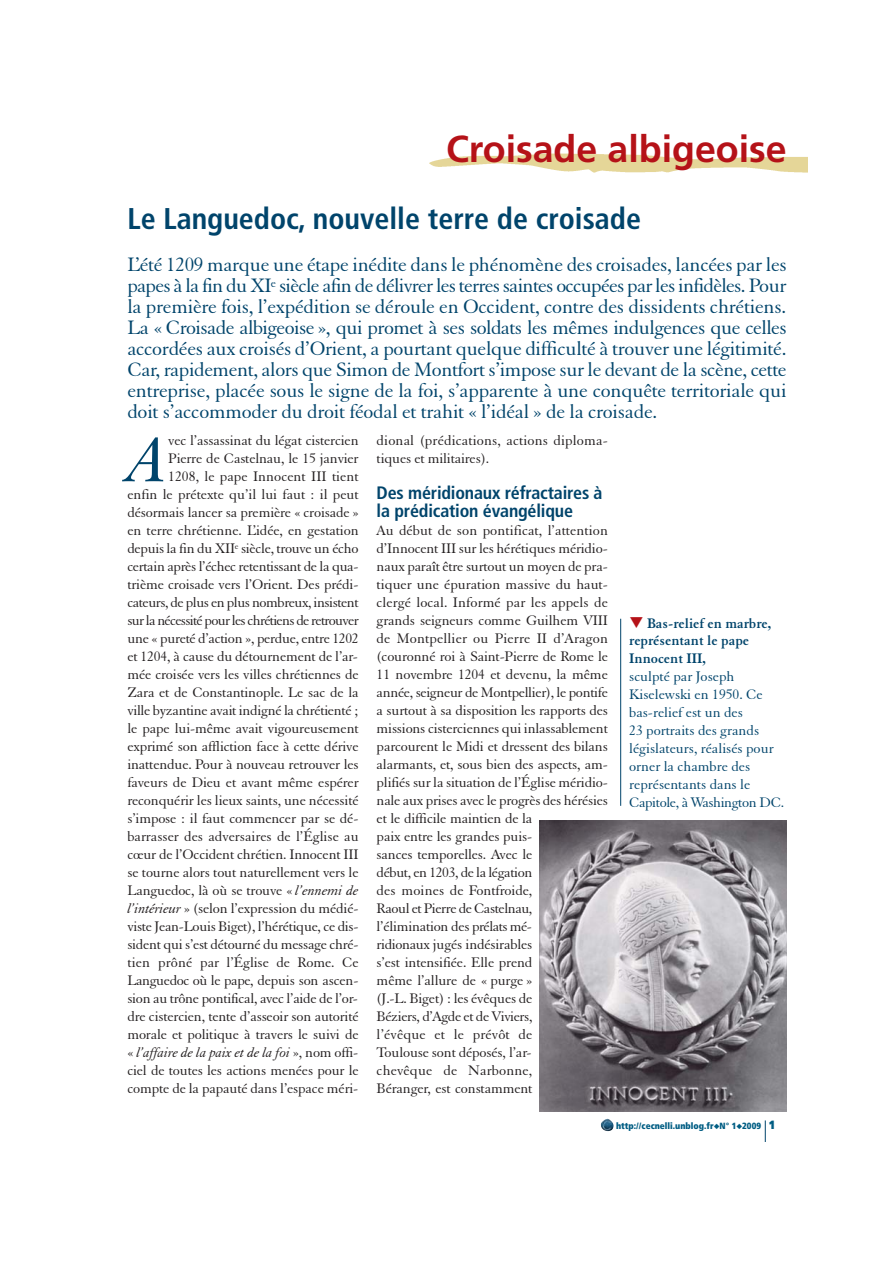
<style>
.page{position:relative;width:893px;height:1263px;background:#fff}
.page>*{position:absolute;margin:0;border:0;box-sizing:border-box;transform-origin:0 0}
.t1{font:italic 68.55px "Elegant Garamond BT";color:#00446b}
.t2{font:700 37.5px "Frutiger";color:#b51218}
.t3{font:700 condensed 30px "Frutiger";color:#00446b}
.t4{font:21px/21px "Elegant Garamond BT";letter-spacing:-.01em;color:#00446b;text-align:justify}
.t5{font:700 condensed 18px/18px "Frutiger";letter-spacing:-.01em;color:#00446b}
.t6{font:15px/18px "Elegant Garamond BT";letter-spacing:-.01em;color:#231f20;text-align:right}
.t7{font:15px/18px "Elegant Garamond BT";color:#00446b}
.t8{font:15px/18px "Elegant Garamond BT";letter-spacing:.01em;color:#231f20}
.t9{font:700 15px/17.4px "Elegant Garamond BT";color:#00446b}
.t10{font:900 condensed 9px "Frutiger";color:#005d83}
.s1{font-style:italic}
.s2{font-stretch:normal;font-size:12px}
</style>
<div class="page">
<img style="left:429px;top:153px;width:379px;height:20px">
<svg style="left:601px;top:1119px;width:13px;height:12px"></svg>
<svg style="left:765px;top:1120px;width:1px;height:22px"></svg>
<img style="left:540px;top:820px;width:246px;height:292px">
<hr style="left:620px;top:619px;width:1px;height:187px;background:#00446b">
<h2 class="t2" style="left:446px;top:134px;width:342px">Croisade albigeoise</h2>
<h3 class="t3" style="left:127px;top:206px;width:515px">Le Languedoc, nouvelle terre de croisade</h3>
<p class="t4" style="left:127px;top:256px;width:661px">L’été 1209 marque une étape inédite dans le phénomène des croisades, lancées par les papes à la fin du XI<sup>e</sup> siècle afin de délivrer les terres saintes occupées par les infidèles. Pour la première fois, l’expédition se déroule en Occident, contre des dissidents chrétiens.<br>La « Croisade albigeoise », qui promet à ses soldats les mêmes indulgences que celles accordées aux croisés d’Orient, a pourtant quelque difficulté à trouver une légitimité.<br>Car, rapidement, alors que Simon de Montfort s’impose sur le devant de la scène, cette entreprise, placée sous le signe de la foi, s’apparente à une conquête territoriale qui doit s’accommoder du droit féodal et trahit « l’idéal » de la croisade.</p>
<p class="t6" style="left:127px;top:433px;width:233px">vec l’assassinat du légat cistercien<br>Pierre de Castelnau, le 15 janvier<br>1208, le pape Innocent III tient<br>enfin le prétexte qu’il lui faut : il peut désormais lancer sa première « croisade » en terre chrétienne. L’idée, en gestation depuis la fin du XII<sup>e</sup> siècle, trouve un écho certain après l’échec retentissant de la qua&shy;trième croisade vers l’Orient. Des prédi&shy;cateurs, de plus en plus nombreux, insistent sur la nécessité pour les chrétiens de retrouver une « pureté d’action », perdue, entre 1202 et 1204, à cause du détournement de l’ar&shy;mée croisée vers les villes chrétiennes de Zara et de Constantinople. Le sac de la ville byzantine avait indigné la chrétienté ; le pape lui-même avait vigoureusement exprimé son affliction face à cette dérive inattendue. Pour à nouveau retrouver les faveurs de Dieu et avant même espérer reconquérir les lieux saints, une nécessité s’impose : il faut commencer par se dé&shy;barrasser des adversaires de l’Église au cœur de l’Occident chrétien. Innocent III se tourne alors tout naturellement vers le Languedoc, là où se trouve « <span class="s1">l’ennemi de l’intérieur</span> » (selon l’expression du médié&shy;viste Jean-Louis Biget), l’hérétique, ce dis&shy;sident qui s’est détourné du message chré&shy;tien prôné par l’Église de Rome. Ce Languedoc où le pape, depuis son ascen&shy;sion au trône pontifical, avec l’aide de l’or&shy;dre cistercien, tente d’asseoir son autorité morale et politique à travers le suivi de « <span class="s1">l’affaire de la paix et de la foi</span> », nom offi&shy;ciel de toutes les actions menées pour le compte de la papauté dans l’espace méri-</p>
<p class="t8" style="left:377px;top:433px;width:233px">dional (prédications, actions diploma&shy;tiques et militaires).</p>
<h1 class="t1" style="left:127px;top:437px;width:43px">A</h1>
<p class="t5" style="left:377px;top:485px;width:227px">Des méridionaux réfractaires à la prédication évangélique</p>
<p class="t6" style="left:377px;top:523px;width:233px;text-align:left">Au début de son pontificat, l’attention d’Innocent III sur les hérétiques méridio&shy;naux paraît être surtout un moyen de pra&shy;tiquer une épuration massive du haut&shy;clergé local. Informé par les appels de grands seigneurs comme Guilhem VIII de Montpellier ou Pierre II d’Aragon (couronné roi à Saint-Pierre de Rome le 11 novembre 1204 et devenu, la même année, seigneur de Montpellier), le pontife a surtout à sa disposition les rapports des missions cisterciennes qui inlassablement parcourent le Midi et dressent des bilans alarmants, et, sous bien des aspects, am&shy;plifiés sur la situation de l’Église méridio&shy;nale aux prises avec le progrès des hérésies et le difficile maintien de la<br>paix entre les grandes puis-<br>sances temporelles. Avec le<br>début, en 1203, de la légation<br>des moines de Fontfroide,<br>Raoul et Pierre de Castelnau, l’élimination des prélats mé-<br>ridionaux jugés indésirables<br>s’est intensifiée. Elle prend<br>même l’allure de « purge »<br>(J.-L. Biget) : les évêques de<br>Béziers, d’Agde et de Viviers,<br>l’évêque et le prévôt de<br>Toulouse sont déposés, l’ar-<br>chevêque de Narbonne,<br>Béranger, est constamment</p>
<p class="t9" style="left:629px;top:616px;width:143px;text-indent:18px">Bas-relief en marbre, représentant le pape<br>Innocent III,</p>
<p class="t7" style="left:629px;top:668px;width:157px">sculpté par Joseph<br>Kiselewski en 1950. Ce bas-relief est un des<br>23 portraits des grands législateurs, réalisés pour orner la chambre des représentants dans le<br>Capitole, à Washington DC.</p>
<p class="t10" style="left:616px;top:1123px;width:160px">http://cecnelli.unblog.fr◆N° 1◆2009 <span class="s2">1</span></p>
</div>
